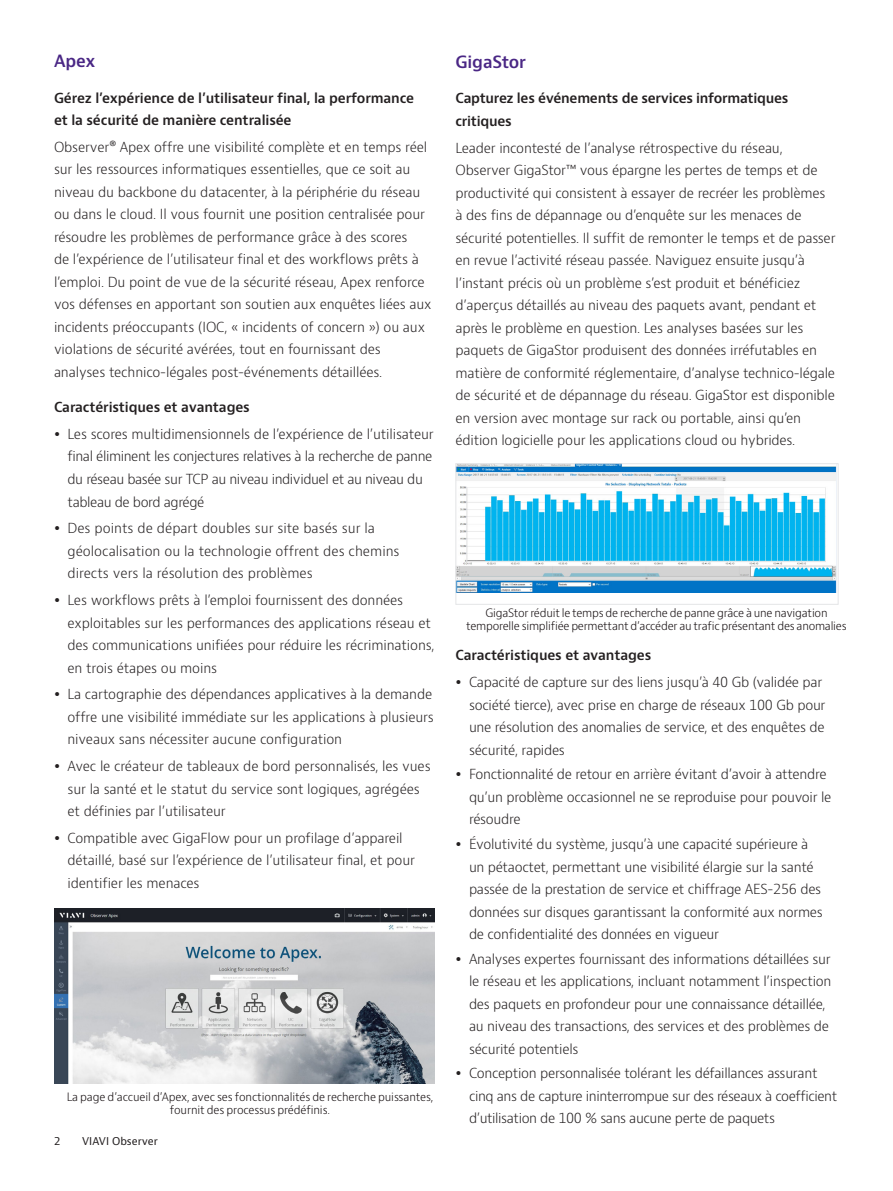
<style>
.page{position:relative;width:893px;height:1191px;background:#fff}
.page>*{position:absolute;margin:0;border:0;box-sizing:border-box;transform-origin:0 0}
.H2_Heading_Purple_12{font:600 16.5px "Bernino Sans";letter-spacing:-.01em;color:#4a2785}
.P_10_16{font:300 13.5px/22.5px "Bernino Sans";letter-spacing:-.015em;color:#231f20}
.H3_Heading_Level_3{font:600 13.5px/22.5px "Bernino Sans";letter-spacing:-.01em;color:#231f20}
.t1{font:300 11.25px/13.5px "Bernino Sans";letter-spacing:-.02em;color:#110a0c;text-align:center}
.t2{font:10.5px "Bernino Sans";color:#231f20}
</style>
<div class="page">
<svg style="left:455px;top:463px;width:384px;height:142px"></svg>
<img style="left:55px;top:908px;width:380px;height:175px">
<p class="H2_Heading_Purple_12" style="left:54px;top:51px;width:43px">Apex</p>
<p class="H3_Heading_Level_3" style="left:54px;top:87px;width:362px">Gérez l’expérience de l’utilisateur final, la performance et la sécurité de manière centralisée</p>
<p class="P_10_16" style="left:54px;top:136px;width:379px">Observer® Apex offre une visibilité complète et en temps réel sur les ressources informatiques essentielles, que ce soit au niveau du backbone du datacenter, à la périphérie du réseau ou dans le cloud. Il vous fournit une position centralisée pour résoudre les problèmes de performance grâce à des scores<br>de l’expérience de l’utilisateur final et des workflows prêts à l’emploi. Du point de vue de la sécurité réseau, Apex renforce vos défenses en apportant son soutien aux enquêtes liées aux incidents préoccupants (IOC, « incidents of concern ») ou aux violations de sécurité avérées, tout en fournissant des analyses technico-légales post-événements détaillées.</p>
<p class="H3_Heading_Level_3" style="left:54px;top:396px;width:197px">Caractéristiques et avantages</p>
<p class="P_10_16" style="left:68px;top:423px;width:368px">Les scores multidimensionnels de l’expérience de l’utilisateur final éliminent les conjectures relatives à la recherche de panne du réseau basée sur TCP au niveau individuel et au niveau du tableau de bord agrégé</p>
<p class="P_10_16" style="left:68px;top:517px;width:334px">Des points de départ doubles sur site basés sur la géolocalisation ou la technologie offrent des chemins directs vers la résolution des problèmes</p>
<p class="P_10_16" style="left:68px;top:589px;width:368px">Les workflows prêts à l’emploi fournissent des données exploitables sur les performances des applications réseau et des communications unifiées pour réduire les récriminations, en trois étapes ou moins</p>
<p class="P_10_16" style="left:68px;top:683px;width:368px;text-align:justify">La cartographie des dépendances applicatives à la demande offre une visibilité immédiate sur les applications à plusieurs niveaux sans nécessiter aucune configuration</p>
<p class="P_10_16" style="left:68px;top:755px;width:365px">Avec le créateur de tableaux de bord personnalisés, les vues sur la santé et le statut du service sont logiques, agrégées et définies par l’utilisateur</p>
<p class="P_10_16" style="left:68px;top:827px;width:349px">Compatible avec GigaFlow pour un profilage d’appareil détaillé, basé sur l’expérience de l’utilisateur final, et pour identifier les menaces</p>
<p class="t1" style="left:67px;top:1090px;width:368px">La page d’accueil d’Apex, avec ses fonctionnalités de recherche puissantes, fournit des processus prédéfinis.</p>
<p class="t2" style="left:54px;top:1134px;width:8px">2</p>
<p class="t2" style="left:82px;top:1134px;width:77px">VIAVI Observer</p>
<p class="H2_Heading_Purple_12" style="left:455px;top:51px;width:72px">GigaStor</p>
<p class="H3_Heading_Level_3" style="left:455px;top:87px;width:334px">Capturez les événements de services informatiques critiques</p>
<p class="P_10_16" style="left:455px;top:137px;width:382px">Leader incontesté de l’analyse rétrospective du réseau, Observer GigaStor™ vous épargne les pertes de temps et de productivité qui consistent à essayer de recréer les problèmes à des fins de dépannage ou d’enquête sur les menaces de sécurité potentielles. Il suffit de remonter le temps et de passer en revue l’activité réseau passée. Naviguez ensuite jusqu’à l’instant précis où un problème s’est produit et bénéficiez d’aperçus détaillés au niveau des paquets avant, pendant et après le problème en question. Les analyses basées sur les paquets de GigaStor produisent des données irréfutables en matière de conformité réglementaire, d’analyse technico-légale de sécurité et de dépannage du réseau. GigaStor est disponible en version avec montage sur rack ou portable, ainsi qu’en édition logicielle pour les applications cloud ou hybrides.</p>
<p class="t1" style="left:466px;top:606px;width:382px">GigaStor réduit le temps de recherche de panne grâce à une navigation temporelle simplifiée permettant d’accéder au trafic présentant des anomalies</p>
<p class="H3_Heading_Level_3" style="left:455px;top:644px;width:197px">Caractéristiques et avantages</p>
<p class="P_10_16" style="left:469px;top:671px;width:358px">Capacité de capture sur des liens jusqu’à 40 Gb (validée par société tierce), avec prise en charge de réseaux 100 Gb pour une résolution des anomalies de service, et des enquêtes de sécurité, rapides</p>
<p class="P_10_16" style="left:469px;top:763px;width:364px">Fonctionnalité de retour en arrière évitant d’avoir à attendre qu’un problème occasionnel ne se reproduise pour pouvoir le résoudre</p>
<p class="P_10_16" style="left:469px;top:833px;width:355px">Évolutivité du système, jusqu’à une capacité supérieure à un pétaoctet, permettant une visibilité élargie sur la santé passée de la prestation de service et chiffrage AES-256 des données sur disques garantissant la conformité aux normes de confidentialité des données en vigueur</p>
<p class="P_10_16" style="left:469px;top:947px;width:364px">Analyses expertes fournissant des informations détaillées sur le réseau et les applications, incluant notamment l’inspection des paquets en profondeur pour une connaissance détaillée, au niveau des transactions, des services et des problèmes de sécurité potentiels</p>
<p class="P_10_16" style="left:469px;top:1062px;width:370px">Conception personnalisée tolérant les défaillances assurant cinq ans de capture ininterrompue sur des réseaux à coefficient d’utilisation de 100 % sans aucune perte de paquets</p>
</div>
